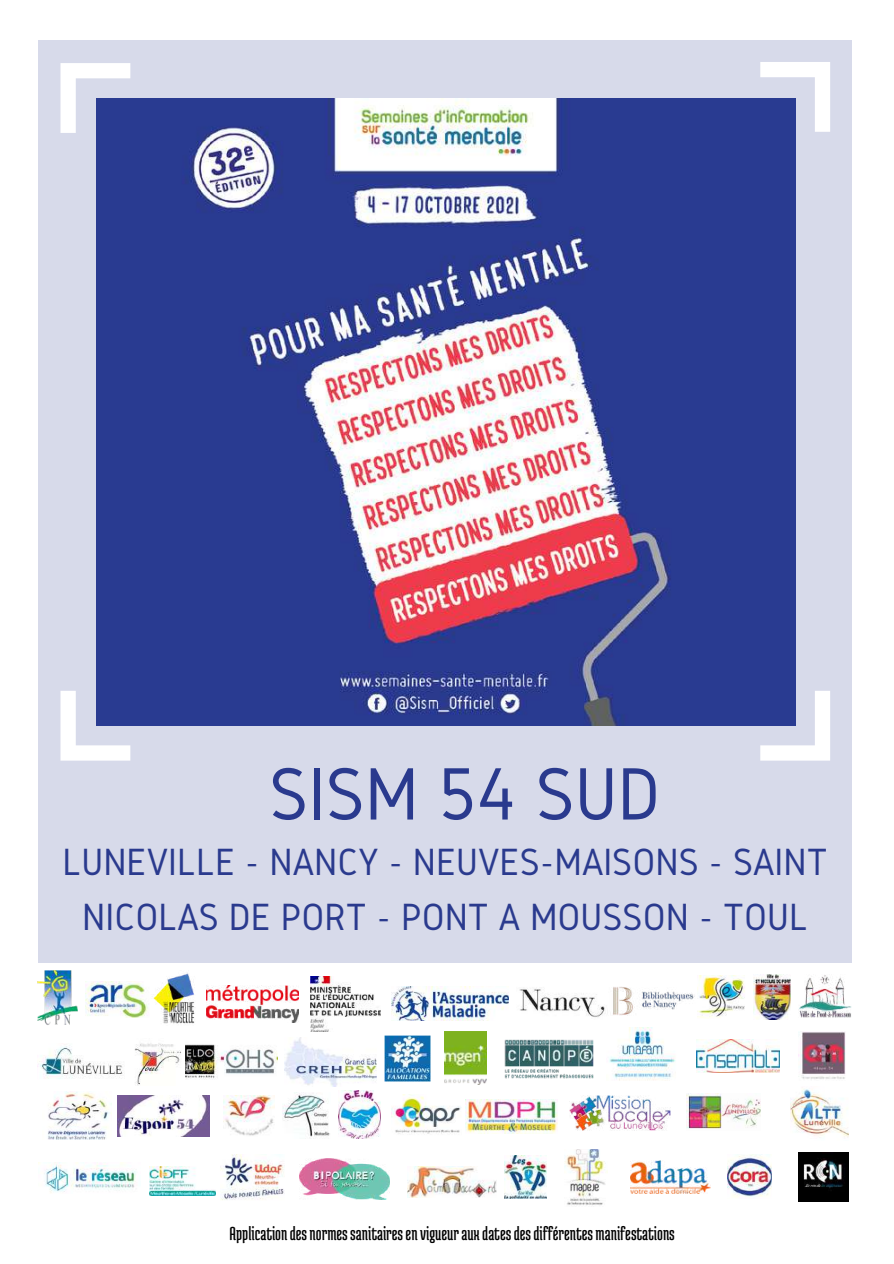
<style>
.page{position:relative;width:894px;height:1264px;background:#fff}
.page>*{position:absolute;margin:0;border:0;box-sizing:border-box;transform-origin:0 0}
.t1{font:76.95px "Gidole";color:#2a3a8e}
.t2{font:39.45px/54px "Gidole";color:#2a3a8e;text-align:center}
.t3{font:20.1px "Medula One";color:#000}
</style>
<div class="page">
<div style="left:38px;top:41px;width:813px;height:922px;background:#d7daea"></div>
<svg style="left:60px;top:63px;width:70px;height:70px"></svg>
<svg style="left:760px;top:62px;width:69px;height:70px"></svg>
<svg style="left:760px;top:690px;width:69px;height:70px"></svg>
<svg style="left:60px;top:691px;width:70px;height:69px"></svg>
<img style="left:96px;top:98px;width:699px;height:627px">
<img style="left:38px;top:970px;width:39px;height:55px">
<img style="left:153px;top:972px;width:42px;height:52px">
<img style="left:85px;top:981px;width:63px;height:36px">
<img style="left:696px;top:1039px;width:83px;height:33px">
<img style="left:391px;top:1094px;width:70px;height:40px">
<img style="left:223px;top:1095px;width:51px;height:41px">
<img style="left:48px;top:1091px;width:62px;height:48px">
<img style="left:519px;top:987px;width:176px;height:30px">
<img style="left:284px;top:1037px;width:92px;height:49px">
<img style="left:117px;top:1095px;width:92px;height:41px">
<img style="left:206px;top:985px;width:93px;height:37px">
<img style="left:384px;top:1035px;width:46px;height:46px">
<img style="left:299px;top:1158px;width:90px;height:41px">
<img style="left:444px;top:1031px;width:42px;height:53px">
<img style="left:282px;top:1092px;width:48px;height:45px">
<img style="left:391px;top:986px;width:117px;height:34px">
<img style="left:221px;top:1154px;width:63px;height:46px">
<img style="left:697px;top:975px;width:48px;height:43px">
<img style="left:185px;top:1044px;width:92px;height:35px">
<img style="left:504px;top:1039px;width:89px;height:39px">
<img style="left:798px;top:1152px;width:50px;height:49px">
<img style="left:310px;top:976px;width:70px;height:55px">
<img style="left:134px;top:1043px;width:47px;height:42px">
<img style="left:727px;top:1154px;width:44px;height:44px">
<img style="left:799px;top:975px;width:52px;height:42px">
<img style="left:609px;top:1027px;width:67px;height:53px">
<img style="left:465px;top:1099px;width:92px;height:34px">
<img style="left:39px;top:1046px;width:84px;height:33px">
<img style="left:569px;top:1095px;width:101px;height:35px">
<img style="left:686px;top:1093px;width:73px;height:36px">
<img style="left:790px;top:1089px;width:58px;height:48px">
<img style="left:408px;top:1166px;width:89px;height:31px">
<img style="left:798px;top:1031px;width:48px;height:48px">
<img style="left:564px;top:1149px;width:43px;height:56px">
<img style="left:753px;top:974px;width:37px;height:45px">
<img style="left:339px;top:1090px;width:41px;height:48px">
<img style="left:630px;top:1160px;width:80px;height:33px">
<img style="left:39px;top:1162px;width:97px;height:31px">
<img style="left:149px;top:1166px;width:66px;height:29px">
<img style="left:504px;top:1155px;width:42px;height:43px">
<h1 class="t1" style="left:269px;top:751px;width:393px">SISM 54 SUD</h1>
<h2 class="t2" style="left:63px;top:834px;width:766px">LUNÉVILLE - NANCY - NEUVES-MAISONS - SAINT<br>NICOLAS DE PORT - PONT A MOUSSON - TOUL</h2>
<p class="t3" style="left:229px;top:1223px;width:446px">Applicationdesnormessanitairesenvigueurauxdatesdesdifférentes manifestations</p>
</div>
